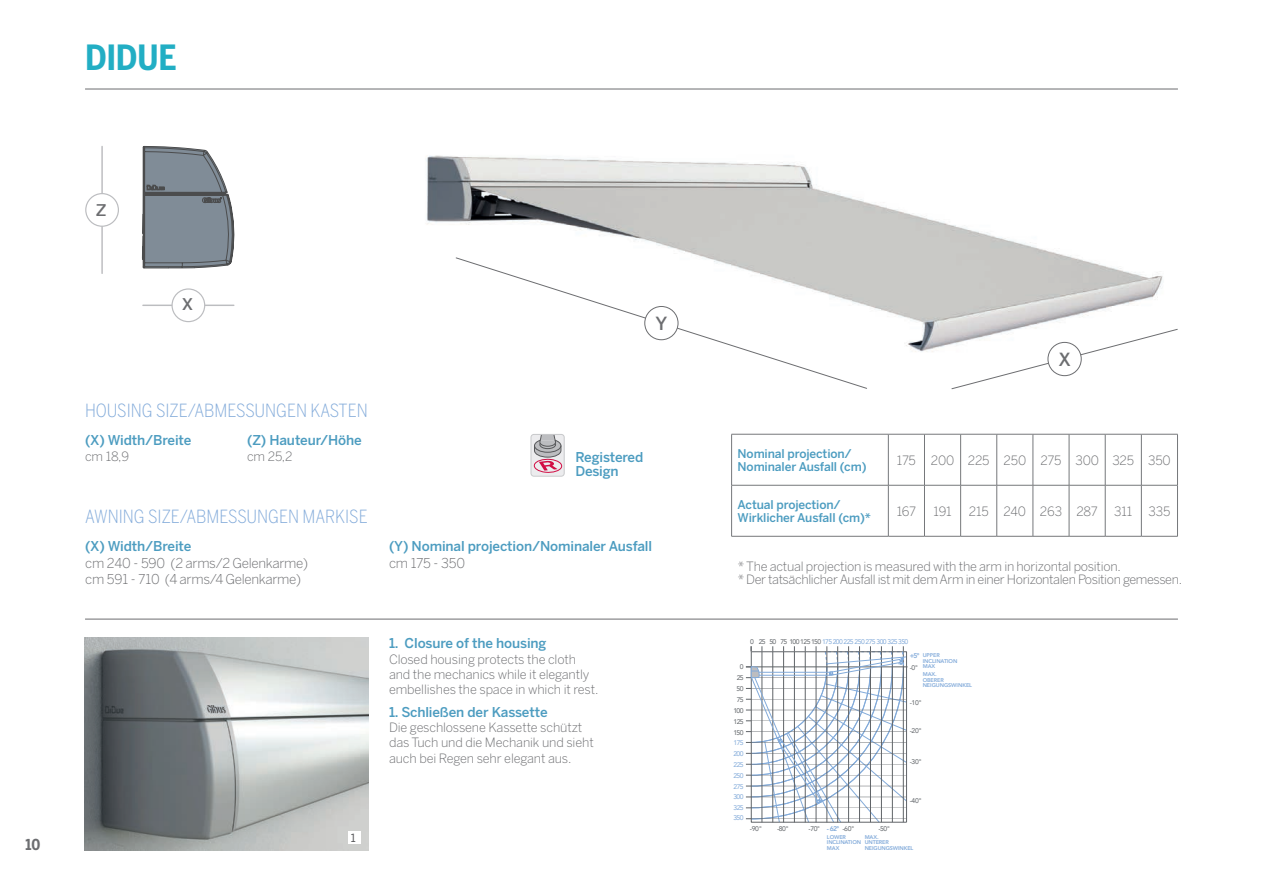
<style>
.page{position:relative;width:1263px;height:893px;background:#fff}
.page>*{position:absolute;margin:0;border:0;box-sizing:border-box;transform-origin:0 0}
.t1{font:700 34.5px "Benton Sans Cond";letter-spacing:-.005em;color:#22aec4}
.t2{font:300 18px "Benton Sans Cond";color:#83abda}
.t3{font:500 18px "Benton Sans";color:#6c6d70}
.t4{font:500 16.5px "Swiss 721 BT";color:#6c6d70}
.t5{font:700 15px "Benton Sans Cond";color:#6c6d70}
.t6{font:500 13.5px/14.2px "Benton Sans";letter-spacing:-.01em;color:#4c9cc0}
.t7{font:300 13.5px/16.2px "Benton Sans";letter-spacing:-.025em;color:#6c6d70}
.t8{font:300 12.75px/15.3px "Benton Sans";letter-spacing:-.02em;color:#6c6d70}
.t9{font:500 12px/12.8px "Benton Sans";letter-spacing:-.01em;color:#4c9cc0}
.t10{font:11.25px "Benton Sans";color:#57585a}
.t11{font:6.75px "Avenir LT";letter-spacing:-.085em;color:#83abda}
.t12{font:6.75px "Avenir LT";letter-spacing:-.085em;color:#606468}
.t13{font:800 6.75px "Avenir LT";color:#83abda}
.t14{font:800 5.4px/5.4px "Avenir LT";letter-spacing:-.02em;color:#83abda}
.s1{color:#606468}
.s2{font-weight:400;color:#606468}
</style>
<div class="page">
<hr style="left:85px;top:619px;width:1093px;height:1px;background:#6c6d70">
<hr style="left:85px;top:89px;width:1093px;height:1px;background:#6c6d70">
<hr style="left:101px;top:146px;width:2px;height:127px;background:#bcbdc0">
<div style="left:86px;top:194px;width:32px;height:32px;background:#fff;border-radius:50%"></div>
<div style="left:85px;top:193px;width:34px;height:34px;border:1px solid #bcbdc0;border-radius:50%"></div>
<hr style="left:143px;top:305px;width:91px;height:1px;background:#bcbdc0">
<div style="left:172px;top:289px;width:33px;height:33px;background:#fff;border-radius:50%"></div>
<div style="left:171px;top:288px;width:34px;height:34px;border:1px solid #bcbdc0;border-radius:50%"></div>
<hr style="left:731px;top:434px;width:157px;height:1px;background:#76787b">
<hr style="left:731px;top:434px;width:1px;height:51px;background:#76787b">
<hr style="left:888px;top:434px;width:36px;height:1px;background:#76787b">
<hr style="left:888px;top:434px;width:1px;height:51px;background:#76787b">
<hr style="left:924px;top:434px;width:37px;height:1px;background:#76787b">
<hr style="left:924px;top:434px;width:1px;height:51px;background:#76787b">
<hr style="left:961px;top:434px;width:36px;height:1px;background:#76787b">
<hr style="left:960px;top:434px;width:1px;height:51px;background:#76787b">
<hr style="left:997px;top:434px;width:36px;height:1px;background:#76787b">
<hr style="left:996px;top:434px;width:1px;height:51px;background:#76787b">
<hr style="left:1033px;top:434px;width:36px;height:1px;background:#76787b">
<hr style="left:1033px;top:434px;width:1px;height:51px;background:#76787b">
<hr style="left:1069px;top:434px;width:36px;height:1px;background:#76787b">
<hr style="left:1069px;top:434px;width:1px;height:51px;background:#76787b">
<hr style="left:1105px;top:434px;width:36px;height:1px;background:#76787b">
<hr style="left:1105px;top:434px;width:1px;height:51px;background:#76787b">
<hr style="left:1141px;top:434px;width:37px;height:1px;background:#76787b">
<hr style="left:1141px;top:434px;width:1px;height:51px;background:#76787b">
<hr style="left:1177px;top:434px;width:1px;height:51px;background:#76787b">
<hr style="left:731px;top:485px;width:157px;height:1px;background:#76787b">
<hr style="left:731px;top:485px;width:1px;height:51px;background:#76787b">
<hr style="left:888px;top:485px;width:36px;height:1px;background:#76787b">
<hr style="left:888px;top:485px;width:1px;height:51px;background:#76787b">
<hr style="left:924px;top:485px;width:37px;height:1px;background:#76787b">
<hr style="left:924px;top:485px;width:1px;height:51px;background:#76787b">
<hr style="left:961px;top:485px;width:36px;height:1px;background:#76787b">
<hr style="left:960px;top:485px;width:1px;height:51px;background:#76787b">
<hr style="left:997px;top:485px;width:36px;height:1px;background:#76787b">
<hr style="left:996px;top:485px;width:1px;height:51px;background:#76787b">
<hr style="left:1033px;top:485px;width:36px;height:1px;background:#76787b">
<hr style="left:1033px;top:485px;width:1px;height:51px;background:#76787b">
<hr style="left:1069px;top:485px;width:36px;height:1px;background:#76787b">
<hr style="left:1069px;top:485px;width:1px;height:51px;background:#76787b">
<hr style="left:1105px;top:485px;width:36px;height:1px;background:#76787b">
<hr style="left:1105px;top:485px;width:1px;height:51px;background:#76787b">
<hr style="left:1141px;top:485px;width:37px;height:1px;background:#76787b">
<hr style="left:1141px;top:485px;width:1px;height:51px;background:#76787b">
<hr style="left:1177px;top:485px;width:1px;height:51px;background:#76787b">
<hr style="left:731px;top:536px;width:157px;height:1px;background:#76787b">
<hr style="left:888px;top:536px;width:36px;height:1px;background:#76787b">
<hr style="left:924px;top:536px;width:37px;height:1px;background:#76787b">
<hr style="left:961px;top:536px;width:36px;height:1px;background:#76787b">
<hr style="left:997px;top:536px;width:36px;height:1px;background:#76787b">
<hr style="left:1033px;top:536px;width:36px;height:1px;background:#76787b">
<hr style="left:1069px;top:536px;width:36px;height:1px;background:#76787b">
<hr style="left:1105px;top:536px;width:36px;height:1px;background:#76787b">
<hr style="left:1141px;top:536px;width:37px;height:1px;background:#76787b">
<div style="left:531px;top:434px;width:33px;height:42px;background:#ececee;border-radius:3px"></div>
<svg style="left:533px;top:436px;width:30px;height:37px"></svg>
<div style="left:531px;top:434px;width:34px;height:43px;border:1px solid #c7c8ca;border-radius:3px"></div>
<svg style="left:142px;top:146px;width:93px;height:122px;background:#858e96"></svg>
<img style="left:426px;top:155px;width:737px;height:197px">
<svg style="left:455px;top:257px;width:412px;height:132px"></svg>
<div style="left:645px;top:306px;width:33px;height:34px;background:#fff;border-radius:50%"></div>
<div style="left:644px;top:306px;width:34px;height:34px;border:1px solid #6c6d70;border-radius:50%"></div>
<svg style="left:951px;top:328px;width:227px;height:62px"></svg>
<div style="left:1048px;top:342px;width:33px;height:34px;background:#fff;border-radius:50%"></div>
<div style="left:1047px;top:342px;width:34px;height:34px;border:1px solid #6c6d70;border-radius:50%"></div>
<svg style="left:746px;top:646px;width:161px;height:176px"></svg>
<img style="left:85px;top:638px;width:284px;height:212px">
<div style="left:348px;top:831px;width:12px;height:13px;background:#fff"></div>
<h1 class="t1" style="left:85px;top:37px;width:93px">didue</h1>
<p class="t5" style="left:26px;top:836px;width:16px">10</p>
<p class="t4" style="left:96px;top:200px;width:11px">Z</p>
<p class="t4" style="left:182px;top:294px;width:12px">X</p>
<h2 class="t2" style="left:85px;top:400px;width:284px">HOUSING SIZE/ABMESSUNGEN KASTEN</h2>
<p class="t6" style="left:85px;top:433px;width:108px">(X) Width/Breite</p>
<p class="t6" style="left:247px;top:433px;width:116px">(Z) Hauteur/Höhe</p>
<p class="t8" style="left:85px;top:449px;width:46px">cm 18,9</p>
<p class="t8" style="left:247px;top:449px;width:47px">cm 25,2</p>
<h2 class="t2" style="left:85px;top:506px;width:284px">AWNING SIZE/ABMESSUNGEN MARKISE</h2>
<p class="t6" style="left:85px;top:539px;width:108px">(X) Width/Breite</p>
<p class="t7" style="left:85px;top:555px;width:225px">cm 240 - 590 (2 arms/2 Gelenkarme) cm 591 - 710 (4 arms/4 Gelenkarme)</p>
<p class="t10" style="left:351px;top:831px;width:6px">1</p>
<h2 class="t3" style="left:655px;top:313px;width:13px">Y</h2>
<p class="t6" style="left:575px;top:449px;width:69px">Registered<br>Design</p>
<h2 class="t3" style="left:1058px;top:349px;width:14px">X</h2>
<p class="t9" style="left:738px;top:447px;width:130px">Nominal projection/<br>Nominaler Ausfall (cm)</p>
<p class="t8" style="left:897px;top:452px;width:275px">175 200 225 250 275 300 325 350</p>
<p class="t9" style="left:738px;top:498px;width:135px">Actual projection/<br>Wirklicher Ausfall (cm)*</p>
<p class="t8" style="left:897px;top:503px;width:21px">167</p>
<p class="t8" style="left:933px;top:503px;width:20px">191</p>
<p class="t8" style="left:969px;top:503px;width:131px">215 240 263 287</p>
<p class="t8" style="left:1114px;top:503px;width:20px">311</p>
<p class="t8" style="left:1148px;top:503px;width:23px">335</p>
<p class="t6" style="left:389px;top:539px;width:265px">(Y) Nominal projection/Nominaler Ausfall</p>
<p class="t7" style="left:389px;top:554px;width:78px">cm 175 - 350</p>
<p class="t8" style="left:738px;top:559px;width:446px;line-height:13.5px">* The actual projection is measured with the arm in horizontal position.<br>* Der tatsächlicher Ausfall ist mit dem Arm in einer Horizontalen Position gemessen.</p>
<p class="t6" style="left:389px;top:636px;width:159px">1. Closure of the housing</p>
<p class="t8" style="left:389px;top:651px;width:211px">Closed housing protects the cloth and the mechanics while it elegantly embellishes the space in which it rest.</p>
<p class="t6" style="left:389px;top:704px;width:160px">1. Schließen der Kassette</p>
<p class="t8" style="left:389px;top:720px;width:206px">Die geschlossene Kassette schützt das Tuch und die Mechanik und sieht auch bei Regen sehr elegant aus.</p>
<p class="t11" style="left:750px;top:638px;width:160px"><span class="s1">0 25 50 75 100 125 150</span> 175 200 225 250 275 300 325 350</p>
<p class="t14" style="left:923px;top:653px;width:36px">UPPER<br>INCLINATION<br>MAX</p>
<p class="t14" style="left:923px;top:672px;width:51px">MAX.<br>OBERER<br>NEIGUNGSWINKEL</p>
<p class="t13" style="left:910px;top:652px;width:11px">+5°</p>
<p class="t12" style="left:740px;top:663px;width:5px">0</p>
<p class="t12" style="left:910px;top:664px;width:10px">-0°</p>
<p class="t12" style="left:737px;top:674px;width:8px">25</p>
<p class="t12" style="left:736px;top:684px;width:8px">50</p>
<p class="t12" style="left:737px;top:696px;width:8px">75</p>
<p class="t12" style="left:733px;top:706px;width:12px">100</p>
<p class="t12" style="left:733px;top:717px;width:12px">125</p>
<p class="t12" style="left:733px;top:728px;width:12px">150</p>
<p class="t11" style="left:733px;top:739px;width:12px">175</p>
<p class="t11" style="left:733px;top:750px;width:12px">200</p>
<p class="t11" style="left:733px;top:761px;width:12px">225</p>
<p class="t11" style="left:733px;top:772px;width:12px">250</p>
<p class="t11" style="left:733px;top:782px;width:12px">275</p>
<p class="t11" style="left:733px;top:793px;width:12px">300</p>
<p class="t11" style="left:733px;top:804px;width:12px">325</p>
<p class="t11" style="left:733px;top:814px;width:12px">350</p>
<p class="t12" style="left:750px;top:825px;width:13px">-90°</p>
<p class="t13" style="left:827px;top:825px;width:29px">- 62° <span class="s2">-60°</span></p>
<p class="t12" style="left:878px;top:825px;width:13px">-50°</p>
<p class="t12" style="left:777px;top:825px;width:13px">-80°</p>
<p class="t12" style="left:808px;top:825px;width:13px">-70°</p>
<p class="t12" style="left:910px;top:699px;width:13px">-10°</p>
<p class="t12" style="left:910px;top:726px;width:13px">-20°</p>
<p class="t12" style="left:910px;top:758px;width:13px">-30°</p>
<p class="t12" style="left:910px;top:796px;width:13px">-40°</p>
<p class="t14" style="left:827px;top:834px;width:36px">LOWER<br>INCLINATION<br>MAX</p>
<p class="t14" style="left:865px;top:834px;width:50px">MAX.<br>UNTERER<br>NEIGUNGSWINKEL</p>
</div>
